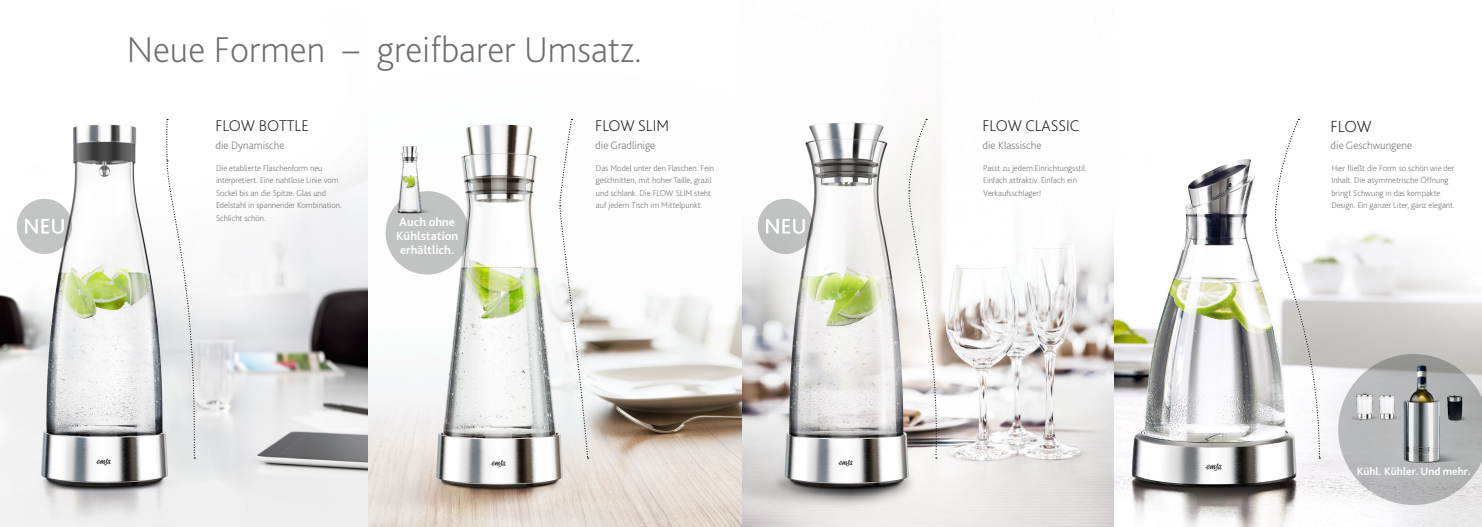
<style>
.page{position:relative;width:1482px;height:527px;background:#fff}
.page>*{position:absolute;margin:0;border:0;box-sizing:border-box;transform-origin:0 0}
.t1{font:200 37.5px "Bliss Pro";color:#6f6f6e}
.t2{font:200 16.81px "Bliss Pro";color:#1a1a18}
.t3{font:200 16.25px "Bliss Pro";color:#1a1a18}
.t4{font:700 12.5px "Bliss Pro";color:#fff}
.t5{font:200 11.25px "Bliss Pro";color:#6f6f6e}
.Störer_weiß{font:700 11.25px "Bliss Pro";color:#fff}
.t6{font:200 8.75px/12.5px "Bliss Pro";letter-spacing:-.005em;color:#6f6f6e}
</style>
<div class="page">
<img style="left:1113px;top:118px;width:368px;height:408px">
<img style="left:741px;top:118px;width:372px;height:408px">
<img style="left:0;top:118px;width:369px;height:408px">
<img style="left:369px;top:118px;width:372px;height:408px">
<div style="left:757px;top:198px;width:56px;height:56px;background:#c3c4c4;border-radius:50%"></div>
<svg style="left:766px;top:219px;width:38px;height:14px"></svg>
<div style="left:385px;top:191px;width:84px;height:83px;background:#c3c4c4;border-radius:50%"></div>
<img style="left:379px;top:142px;width:73px;height:91px">
<svg style="left:558px;top:119px;width:31px;height:339px"></svg>
<svg style="left:907px;top:119px;width:32px;height:339px"></svg>
<div style="left:17px;top:198px;width:55px;height:56px;background:#c3c4c4;border-radius:50%"></div>
<svg style="left:25px;top:219px;width:39px;height:14px"></svg>
<svg style="left:166px;top:119px;width:30px;height:339px"></svg>
<svg style="left:1273px;top:119px;width:47px;height:339px"></svg>
<svg style="left:1337px;top:353px;width:144px;height:151px"></svg>
<img style="left:1380px;top:394px;width:21px;height:25px">
<img style="left:1352px;top:391px;width:28px;height:29px">
<img style="left:1401px;top:363px;width:66px;height:103px">
<img style="left:1447px;top:395px;width:27px;height:26px">
<p class="t1" style="left:127px;top:26px;width:516px">Neue Formen – greifbarer Umsatz.</p>
<p class="t3" style="left:215px;top:116px;width:95px">FLOW BOTTLE</p>
<p class="t5" style="left:215px;top:138px;width:70px">die Dynamische</p>
<p class="t6" style="left:216px;top:161px;width:127px">Die etablierte Flaschenform neu interpretiert. Eine nahtlose Linie vom<br>Sockel bis an die Spitze. Glas und<br>Edelstahl in spannender Kombination.<br>Schlicht schön.</p>
<p class="t4" style="left:399px;top:214px;width:57px">Auch ohne</p>
<p class="t4" style="left:396px;top:227px;width:64px">Kühlstation</p>
<p class="t4" style="left:400px;top:241px;width:56px">erhältlich.</p>
<p class="t3" style="left:595px;top:116px;width:75px">FLOW SLIM</p>
<p class="t5" style="left:595px;top:138px;width:61px">die Gradlinige</p>
<p class="t6" style="left:596px;top:161px;width:120px">Das Model unter den Flaschen. Fein geschnitten, mit hoher Taille, grazil und schlank. Die FLOW SLIM steht auf jedem Tisch im Mittelpunkt.</p>
<p class="t3" style="left:982px;top:116px;width:98px">FLOW CLASSIC</p>
<p class="t5" style="left:982px;top:138px;width:60px">die Klassische</p>
<p class="t6" style="left:983px;top:161px;width:105px">Passt zu jedem Einrichtungsstil.<br>Einfach attraktiv. Einfach ein<br>Verkaufsschlager!</p>
<p class="t2" style="left:1330px;top:115px;width:42px">FLOW</p>
<p class="t5" style="left:1330px;top:138px;width:83px">die Geschwungene</p>
<p class="t6" style="left:1331px;top:161px;width:125px">Hier fließt die Form so schön wie der Inhalt. Die asymmetrische Öffnung bringt Schwung in das kompakte Design. Ein ganzer Liter, ganz elegant.</p>
<p class="Störer_weiß" style="left:1356px;top:463px;width:115px">Kühl. Kühler. Und mehr.</p>
</div>
